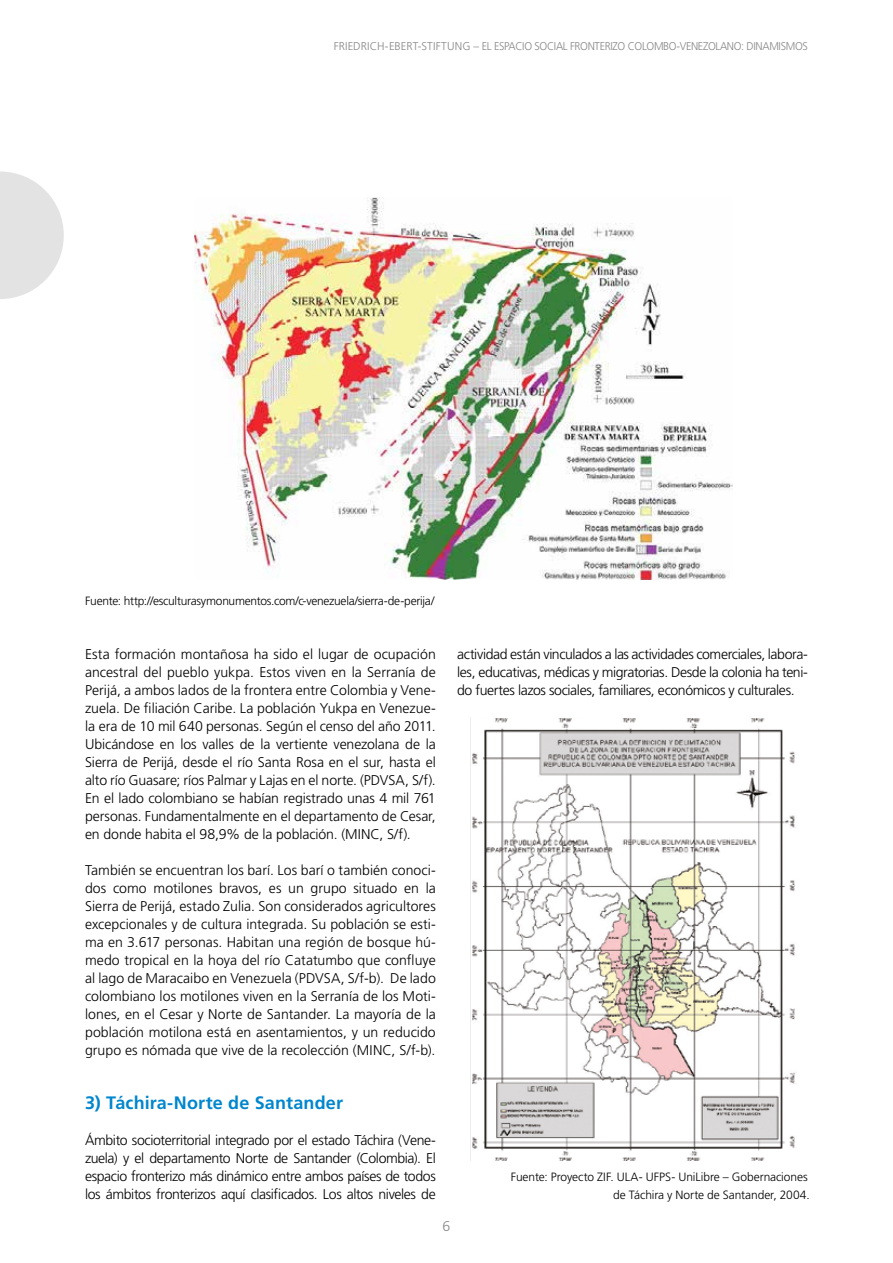
<style>
.page{position:relative;width:893px;height:1263px;background:#fff}
.page>*{position:absolute;margin:0;border:0;box-sizing:border-box;transform-origin:0 0}
.sub_12{font:700 18px "Frutiger LT Std";letter-spacing:.01em;color:#0086ce}
.FT_Blocksatz{font:300 14.1px/18px "Frutiger LT Std";letter-spacing:-.02em;color:#000;text-align:justify}
.t1{font:300 14.1px "Frutiger LT Std";color:#878787}
.FT_Blocksatz-2{font:300 12px "Frutiger LT Std";letter-spacing:-.015em;color:#000}
.t2{font:300 11.25px "Frutiger LT Std";letter-spacing:-.03em;color:#878787}
</style>
<div class="page">
<svg style="left:0;top:171px;width:64px;height:128px"></svg>
<img style="left:194px;top:198px;width:538px;height:382px">
<img style="left:472px;top:718px;width:323px;height:443px">
<p class="t2" style="left:334px;top:40px;width:476px">FRIEDRICH-EBERT-STIFTUNG – EL ESPACIO SOCIAL FRONTERIZO COLOMBO-VENEZOLANO: DINAMISMOS</p>
<p class="FT_Blocksatz-2" style="left:85px;top:594px;width:351px">Fuente: http://esculturasymonumentos.com/c-venezuela/sierra-de-perija/</p>
<p class="FT_Blocksatz" style="left:85px;top:645px;width:352px">Esta formación montañosa ha sido el lugar de ocupación ancestral del pueblo yukpa. Estos viven en la Serranía de Perijá, a ambos lados de la frontera entre Colombia y Vene&shy;zuela. De filiación Caribe. La población Yukpa en Venezue&shy;la era de 10 mil 640 personas. Según el censo del año 2011.<br>Ubicándose en los valles de la vertiente venezolana de la Sierra de Perijá, desde el río Santa Rosa en el sur, hasta el alto río Guasare; ríos Palmar y Lajas en el norte. (PDVSA, S/f).<br>En el lado colombiano se habían registrado unas 4 mil 761 personas. Fundamentalmente en el departamento de Cesar, en donde habita el 98,9% de la población. (MINC, S/f).</p>
<p class="FT_Blocksatz" style="left:85px;top:861px;width:352px">También se encuentran los barí. Los barí o también conoci&shy;dos como motilones bravos, es un grupo situado en la Sierra de Perijá, estado Zulia. Son considerados agricultores excepcionales y de cultura integrada. Su población se esti&shy;ma en 3.617 personas. Habitan una región de bosque hú&shy;medo tropical en la hoya del río Catatumbo que confluye al lago de Maracaibo en Venezuela (PDVSA, S/f-b). De lado colombiano los motilones viven en la Serranía de los Moti&shy;lones, en el Cesar y Norte de Santander. La mayoría de la población motilona está en asentamientos, y un reducido grupo es nómada que vive de la recolección (MINC, S/f-b).</p>
<p class="sub_12" style="left:85px;top:1092px;width:259px">3) Táchira-Norte de Santander</p>
<p class="FT_Blocksatz" style="left:85px;top:1131px;width:352px">Ámbito socioterritorial integrado por el estado Táchira (Vene&shy;zuela) y el departamento Norte de Santander (Colombia). El espacio fronterizo más dinámico entre ambos países de todos los ámbitos fronterizos aquí clasificados. Los altos niveles de</p>
<p class="FT_Blocksatz" style="left:457px;top:645px;width:352px">actividad están vinculados a las actividades comerciales, labora&shy;les, educativas, médicas y migratorias. Desde la colonia ha teni&shy;do fuertes lazos sociales, familiares, económicos y culturales.</p>
<p class="FT_Blocksatz-2" style="left:511px;top:1170px;width:298px">Fuente: Proyecto ZIF. ULA- UFPS- UniLibre – Gobernaciones</p>
<p class="FT_Blocksatz-2" style="left:613px;top:1188px;width:198px">de Táchira y Norte de Santander, 2004.</p>
<p class="t1" style="left:443px;top:1218px;width:9px">6</p>
</div>
